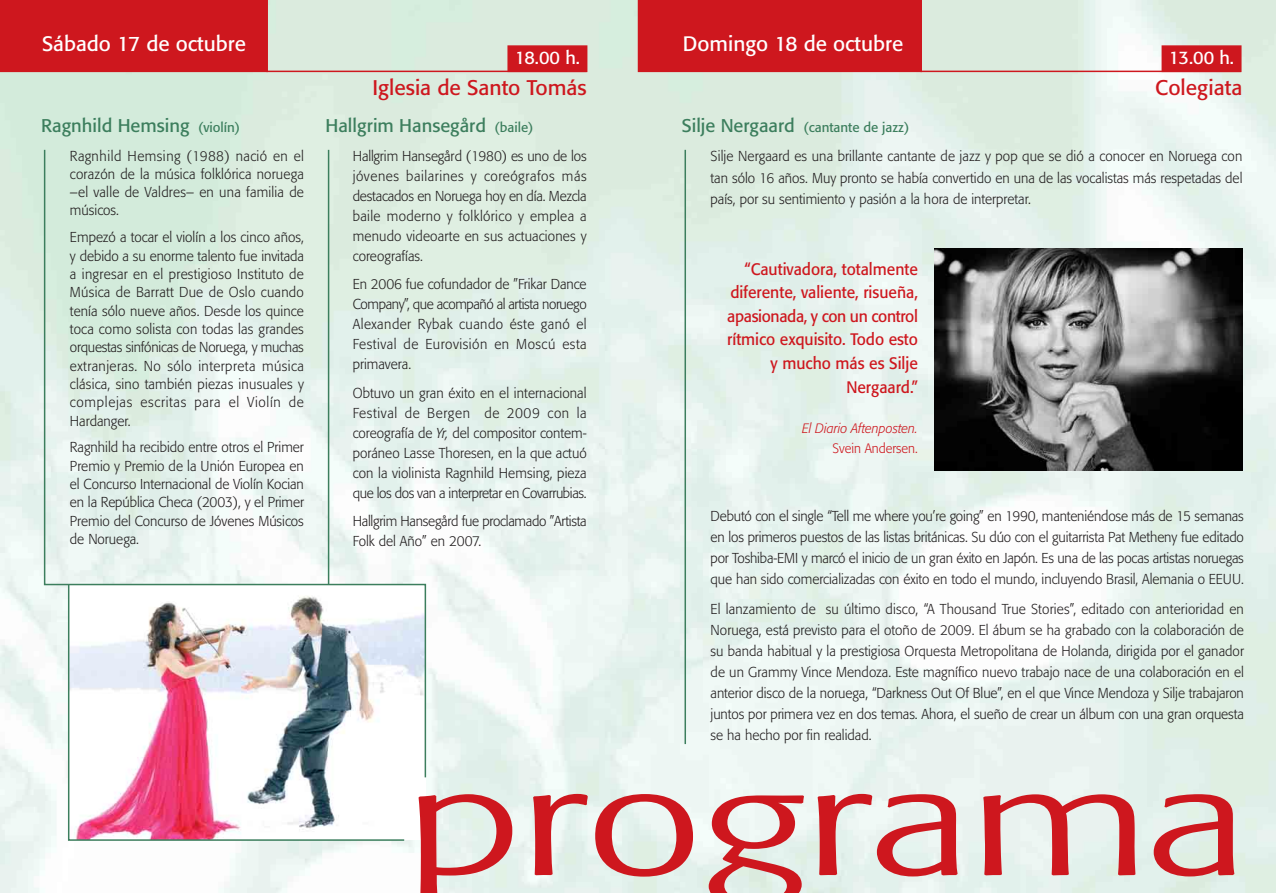
<style>
.page{position:relative;width:1276px;height:893px;background:#fff}
.page>*{position:absolute;margin:0;border:0;box-sizing:border-box;transform-origin:0 0}
.t1{font:300 condensed 154.95px "Formata";letter-spacing:-.01em;color:#ce171e;scale:1.65 1}
.t2{font:21px "Formata";color:#ce171e}
.t3{font:20.7px "Formata";color:#fff}
.t4{font:18.3px "Formata";color:#3c7e5d}
.t5{font:18px "Formata";letter-spacing:-.02em;color:#fff}
.t6{font:16.5px/23.5px "Formata";color:#ce171e;text-align:right;scale:.95 1}
.t7{font:300 14.25px/18.3px "Formata";color:#231f20;text-align:justify;scale:.95 1}
.t8{font:300 14.25px/20px "Formata";letter-spacing:-.02em;color:#231f20;scale:.95 1}
.t9{font:italic 300 13.5px "Formata";color:#ce171e;scale:.95 1}
.t10{font:300 13.5px "Formata";color:#ce171e;scale:.95 1}
.t11{font:13.35px "Formata";color:#3c7e5d}
.s1{font-size:13.35px}
.s2{font-style:italic}
.s3{font-size:18.3px}
</style>
<div class="page">
<img style="left:0;top:0;width:1276px;height:893px">
<svg style="left:0;top:0;width:588px;height:73px;background:#d48481"></svg>
<div style="left:507px;top:45px;width:80px;height:27px;background:#ce171e;border:2px solid #ce171e"></div>
<svg style="left:638px;top:0;width:604px;height:73px;background:#d78381"></svg>
<div style="left:1161px;top:45px;width:80px;height:27px;background:#ce171e;border:2px solid #ce171e"></div>
<svg style="left:43px;top:148px;width:384px;height:631px"></svg>
<img style="left:67px;top:583px;width:339px;height:258px">
<hr style="left:684px;top:150px;width:2px;height:594px;background:#3c7e5d">
<img style="left:935px;top:248px;width:307px;height:223px">
<h3 class="t3" style="left:42px;top:35px;width:205px">Sábado 17 de octubre</h3>
<p class="t5" style="left:515px;top:50px;width:67px">18.00 h.</p>
<h3 class="t3" style="left:683px;top:35px;width:222px">Domingo 18 de octubre</h3>
<p class="t5" style="left:1168px;top:50px;width:67px">13.00 h.</p>
<h2 class="t2" style="left:372px;top:78px;width:215px">Iglesia de Santo Tomás</h2>
<h2 class="t2" style="left:1155px;top:78px;width:89px">Colegiata</h2>
<p class="t4" style="left:41px;top:118px;width:200px">Ragnhild Hemsing <span class="s1">(violín)</span></p>
<p class="t4" style="left:325px;top:118px;width:209px">Hallgrim Hansegård <span class="s1">(baile)</span></p>
<p class="t7" style="left:70px;top:147px;width:248px">Ragnhild Hemsing (1988) nació en el corazón de la música folklórica noruega –el valle de Valdres– en una familia de músicos.</p>
<p class="t7" style="left:70px;top:229px;width:248px">Empezó a tocar el violín a los cinco años, y debido a su enorme talento fue invitada a ingresar en el prestigioso Instituto de Música de Barratt Due de Oslo cuando tenía sólo nueve años. Desde los quince toca como solista con todas las grandes orquestas sinfónicas de Noruega, y muchas extranjeras. No sólo interpreta música clásica, sino también piezas inusuales y complejas escritas para el Violín de Hardanger.</p>
<p class="t7" style="left:70px;top:439px;width:248px">Ragnhild ha recibido entre otros el Primer Premio y Premio de la Unión Europea en el Concurso Internacional de Violín Kocian en la República Checa (2003), y el Primer Premio del Concurso de Jóvenes Músicos de Noruega.</p>
<p class="t7" style="left:353px;top:147px;width:248px;line-height:20px">Hallgrim Hansegård (1980) es uno de los jóvenes bailarines y coreógrafos más destacados en Noruega hoy en día. Mezcla baile moderno y folklórico y emplea a menudo videoarte en sus actuaciones y coreografías.</p>
<p class="t7" style="left:353px;top:275px;width:248px;line-height:20px">En 2006 fue cofundador de ”Frikar Dance Company”, que acompañó al artista noruego Alexander Rybak cuando éste ganó el Festival de Eurovisión en Moscú esta primavera.</p>
<p class="t7" style="left:353px;top:384px;width:248px;line-height:20px">Obtuvo un gran éxito en el internacional Festival de Bergen de 2009 con la coreografía de <span class="s2">Yr,</span> del compositor contem&shy;poráneo Lasse Thoresen, en la que actuó con la violinista Ragnhild Hemsing, pieza que los dos van a interpretar en Covarrubias.</p>
<p class="t8" style="left:353px;top:512px;width:248px">Hallgrim Hansegård fue proclamado ”Artista<br>Folk del Año” en 2007.</p>
<p class="t11" style="left:682px;top:122px;width:229px"><span class="s3">Silje Nergaard</span> (cantante de jazz)</p>
<p class="t7" style="left:710px;top:145px;width:561px;line-height:22px">Silje Nergaard es una brillante cantante de jazz y pop que se dió a conocer en Noruega con tan sólo 16 años. Muy pronto se había convertido en una de las vocalistas más respetadas del país, por su sentimiento y pasión a la hora de interpretar.</p>
<p class="t6" style="left:727px;top:258px;width:202px">“Cautivadora, totalmente diferente, valiente, risueña, apasionada, y con un control rítmico exquisito. Todo esto y mucho más es Silje<br>Nergaard.”</p>
<p class="t9" style="left:802px;top:422px;width:123px">El Diario Aftenposten.</p>
<p class="t10" style="left:832px;top:442px;width:92px">Svein Andersen.</p>
<p class="t7" style="left:710px;top:507px;width:563px;line-height:21px">Debutó con el single “Tell me where you’re going” en 1990, manteniéndose más de 15 semanas en los primeros puestos de las listas británicas. Su dúo con el guitarrista Pat Metheny fue editado por Toshiba-EMI y marcó el inicio de un gran éxito en Japón. Es una de las pocas artistas noruegas que han sido comercializadas con éxito en todo el mundo, incluyendo Brasil, Alemania o EEUU.</p>
<p class="t7" style="left:710px;top:599px;width:563px;line-height:21px">El lanzamiento de su último disco, “A Thousand True Stories”, editado con anterioridad en Noruega, está previsto para el otoño de 2009. El ábum se ha grabado con la colaboración de su banda habitual y la prestigiosa Orquesta Metropolitana de Holanda, dirigida por el ganador de un Grammy Vince Mendoza. Este magnífico nuevo trabajo nace de una colaboración en el anterior disco de la noruega, “Darkness Out Of Blue”, en el que Vince Mendoza y Silje trabajaron juntos por primera vez en dos temas. Ahora, el sueño de crear un álbum con una gran orquesta se ha hecho por fin realidad.</p>
<h1 class="t1" style="left:405px;top:756px;width:513px">programa</h1>
</div>
